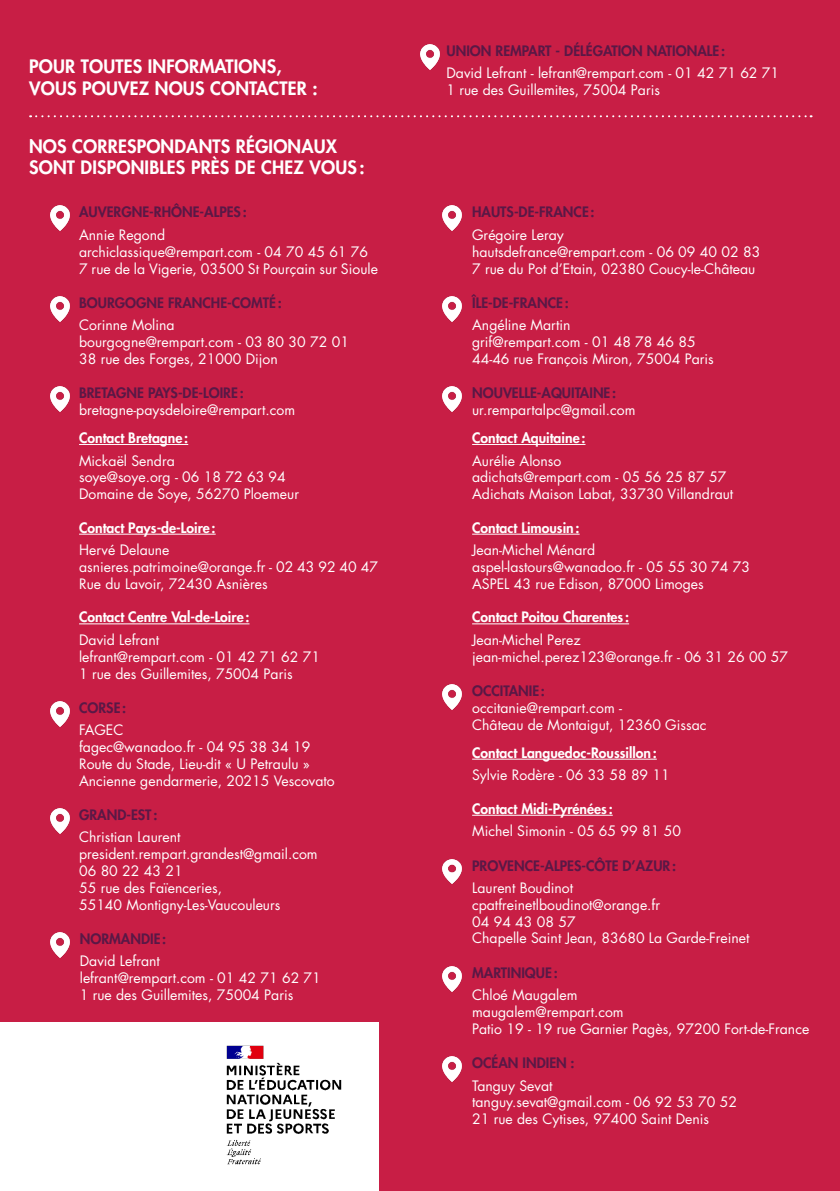
<style>
.page{position:relative;width:840px;height:1191px;background:#fff}
.page>*{position:absolute;margin:0;border:0;box-sizing:border-box;transform-origin:0 0}
.t1{font:800 18px "Futura Std";letter-spacing:.01em;color:#fff}
.t2{font:14px "Futura Std";color:#fff}
.t3{font:800 14px "Futura Std";color:#5a1846}
.t4{font:800 14px "Futura Std";color:#fff}
</style>
<div class="page">
<div style="left:0;top:0;width:839px;height:1191px;background:#c81e45"></div>
<hr style="left:472px;top:759px;width:184px;height:1px;background:#fff">
<hr style="left:472px;top:815px;width:140px;height:1px;background:#fff">
<hr style="left:472px;top:444px;width:113px;height:1px;background:#fff">
<hr style="left:472px;top:534px;width:107px;height:1px;background:#fff">
<hr style="left:472px;top:623px;width:156px;height:1px;background:#fff">
<hr style="left:79px;top:444px;width:109px;height:1px;background:#fff">
<hr style="left:79px;top:534px;width:136px;height:1px;background:#fff">
<hr style="left:79px;top:623px;width:170px;height:1px;background:#fff">
<svg style="left:30px;top:115px;width:781px;height:2px"></svg>
<div style="left:0;top:1022px;width:378px;height:169px;background:#fff"></div>
<img style="left:50px;top:206px;width:19px;height:25px">
<img style="left:50px;top:297px;width:19px;height:25px">
<img style="left:50px;top:386px;width:19px;height:25px">
<img style="left:50px;top:701px;width:19px;height:25px">
<img style="left:50px;top:809px;width:19px;height:25px">
<img style="left:442px;top:206px;width:19px;height:25px">
<img style="left:442px;top:1056px;width:19px;height:25px">
<img style="left:442px;top:859px;width:19px;height:25px">
<img style="left:442px;top:684px;width:19px;height:25px">
<img style="left:442px;top:386px;width:19px;height:25px">
<img style="left:442px;top:966px;width:19px;height:25px">
<img style="left:50px;top:932px;width:19px;height:25px">
<img style="left:442px;top:296px;width:19px;height:25px">
<img style="left:420px;top:44px;width:19px;height:25px">
<img style="left:226px;top:1045px;width:116px;height:120px">
<p class="t1" style="left:29px;top:55px;width:254px">POUR TOUTES INFORMATIONS,</p>
<p class="t1" style="left:29px;top:77px;width:290px">VOUS POUVEZ NOUS CONTACTER :</p>
<p class="t1" style="left:29px;top:135px;width:309px">NOS CORRESPONDANTS RÉGIONAUX</p>
<p class="t1" style="left:29px;top:156px;width:337px">SONT DISPONIBLES PRÈS DE CHEZ VOUS :</p>
<p class="t3" style="left:79px;top:203px;width:169px">AUVERGNE-RHÔNE-ALPES:</p>
<p class="t2" style="left:79px;top:226px;width:88px">Annie Regond</p>
<p class="t2" style="left:79px;top:243px;width:290px">archiclassique@rempart.com - 04 70 45 61 76</p>
<p class="t2" style="left:79px;top:259px;width:300px">7 rue de la Vigerie, 03500 St Pourçain sur Sioule</p>
<p class="t3" style="left:79px;top:294px;width:204px">BOURGOGNE FRANCHE-COMTÉ :</p>
<p class="t2" style="left:79px;top:316px;width:97px">Corinne Molina</p>
<p class="t2" style="left:79px;top:333px;width:271px">bourgogne@rempart.com - 03 80 30 72 01</p>
<p class="t2" style="left:79px;top:350px;width:200px">38 rue des Forges, 21000 Dijon</p>
<p class="t3" style="left:79px;top:384px;width:166px">BRETAGNE PAYS-DE-LOIRE :</p>
<p class="t2" style="left:79px;top:401px;width:217px">bretagne-paysdeloire@rempart.com</p>
<p class="t4" style="left:79px;top:429px;width:111px">Contact Bretagne:</p>
<p class="t2" style="left:79px;top:451px;width:97px">Mickaël Sendra</p>
<p class="t2" style="left:79px;top:468px;width:208px">soye@soye.org - 06 18 72 63 94</p>
<p class="t2" style="left:79px;top:485px;width:221px">Domaine de Soye, 56270 Ploemeur</p>
<p class="t4" style="left:79px;top:519px;width:138px">Contact Pays-de-Loire:</p>
<p class="t2" style="left:79px;top:541px;width:92px">Hervé Delaune</p>
<p class="t2" style="left:79px;top:558px;width:300px">asnieres.patrimoine@orange.fr - 02 43 92 40 47</p>
<p class="t2" style="left:79px;top:575px;width:190px">Rue du Lavoir, 72430 Asnières</p>
<p class="t4" style="left:79px;top:608px;width:172px">Contact Centre Val-de-Loire:</p>
<p class="t2" style="left:79px;top:631px;width:81px">David Lefrant</p>
<p class="t2" style="left:79px;top:647px;width:242px">lefrant@rempart.com - 01 42 71 62 71</p>
<p class="t2" style="left:79px;top:664px;width:215px">1 rue des Guillemites, 75004 Paris</p>
<p class="t3" style="left:79px;top:699px;width:49px">CORSE :</p>
<p class="t2" style="left:79px;top:721px;width:46px">FAGEC</p>
<p class="t2" style="left:79px;top:738px;width:233px">fagec@wanadoo.fr - 04 95 38 34 19</p>
<p class="t2" style="left:79px;top:755px;width:232px">Route du Stade, Lieu-dit « U Petraulu »</p>
<p class="t2" style="left:79px;top:771px;width:257px">Ancienne gendarmerie, 20215 Vescovato</p>
<p class="t3" style="left:79px;top:806px;width:80px">GRAND-EST :</p>
<p class="t2" style="left:79px;top:828px;width:103px">Christian Laurent</p>
<p class="t2" style="left:79px;top:845px;width:240px">president.rempart.grandest@gmail.com</p>
<p class="t2" style="left:79px;top:862px;width:105px">06 80 22 43 21</p>
<p class="t2" style="left:79px;top:878px;width:144px">55 rue des Faïenceries,</p>
<p class="t2" style="left:79px;top:895px;width:203px">55140 Montigny-Les-Vaucouleurs</p>
<p class="t3" style="left:80px;top:930px;width:88px">NORMANDIE :</p>
<p class="t2" style="left:80px;top:952px;width:81px">David Lefrant</p>
<p class="t2" style="left:80px;top:969px;width:242px">lefrant@rempart.com - 01 42 71 62 71</p>
<p class="t2" style="left:80px;top:986px;width:215px">1 rue des Guillemites, 75004 Paris</p>
<p class="t3" style="left:446px;top:42px;width:280px">UNION REMPART - DÉLÉGATION NATIONALE :</p>
<p class="t2" style="left:446px;top:64px;width:334px">David Lefrant - lefrant@rempart.com - 01 42 71 62 71</p>
<p class="t2" style="left:446px;top:81px;width:215px">1 rue des Guillemites, 75004 Paris</p>
<p class="t3" style="left:472px;top:203px;width:124px">HAUTS-DE-FRANCE :</p>
<p class="t2" style="left:472px;top:226px;width:93px">Grégoire Leray</p>
<p class="t2" style="left:472px;top:243px;width:289px">hautsdefrance@rempart.com - 06 09 40 02 83</p>
<p class="t2" style="left:472px;top:259px;width:285px">7 rue du Pot d’Etain, 02380 Coucy-le-Château</p>
<p class="t3" style="left:472px;top:294px;width:98px">ÎLE-DE-FRANCE :</p>
<p class="t2" style="left:472px;top:316px;width:100px">Angéline Martin</p>
<p class="t2" style="left:472px;top:333px;width:225px">grif@rempart.com - 01 48 78 46 85</p>
<p class="t2" style="left:472px;top:350px;width:243px">44-46 rue François Miron, 75004 Paris</p>
<p class="t3" style="left:472px;top:384px;width:145px">NOUVELLE-AQUITAINE :</p>
<p class="t2" style="left:472px;top:401px;width:165px">ur.rempartalpc@gmail.com</p>
<p class="t4" style="left:472px;top:429px;width:115px">Contact Aquitaine:</p>
<p class="t2" style="left:472px;top:451px;width:91px">Aurélie Alonso</p>
<p class="t2" style="left:472px;top:468px;width:255px">adichats@rempart.com - 05 56 25 87 57</p>
<p class="t2" style="left:472px;top:485px;width:262px">Adichats Maison Labat, 33730 Villandraut</p>
<p class="t4" style="left:472px;top:519px;width:109px">Contact Limousin:</p>
<p class="t2" style="left:472px;top:541px;width:125px">Jean-Michel Ménard</p>
<p class="t2" style="left:472px;top:558px;width:279px">aspel-lastours@wanadoo.fr - 05 55 30 74 73</p>
<p class="t2" style="left:472px;top:575px;width:233px">ASPEL 43 rue Edison, 87000 Limoges</p>
<p class="t4" style="left:472px;top:608px;width:158px">Contact Poitou Charentes :</p>
<p class="t2" style="left:472px;top:631px;width:110px">Jean-Michel Perez</p>
<p class="t2" style="left:472px;top:647px;width:317px">jean-michel.perez123@orange.fr - 06 31 26 00 57</p>
<p class="t3" style="left:472px;top:682px;width:74px">OCCITANIE :</p>
<p class="t2" style="left:472px;top:698px;width:151px">occitanie@rempart.com -</p>
<p class="t2" style="left:472px;top:715px;width:236px">Château de Montaigut, 12360 Gissac</p>
<p class="t4" style="left:472px;top:743px;width:186px">Contact Languedoc-Roussillon:</p>
<p class="t2" style="left:472px;top:766px;width:199px">Sylvie Rodère - 06 33 58 89 11</p>
<p class="t4" style="left:472px;top:800px;width:142px">Contact Midi-Pyrénées :</p>
<p class="t2" style="left:472px;top:822px;width:210px">Michel Simonin - 05 65 99 81 50</p>
<p class="t3" style="left:472px;top:856px;width:205px">PROVENCE-ALPES-CÔTE D’AZUR:</p>
<p class="t2" style="left:472px;top:879px;width:102px">Laurent Boudinot</p>
<p class="t2" style="left:472px;top:895px;width:189px">cpatfreinetlboudinot@orange.fr</p>
<p class="t2" style="left:472px;top:912px;width:105px">04 94 43 08 57</p>
<p class="t2" style="left:472px;top:929px;width:279px">Chapelle Saint Jean, 83680 La Garde-Freinet</p>
<p class="t3" style="left:472px;top:963px;width:87px">MARTINIQUE :</p>
<p class="t2" style="left:472px;top:986px;width:107px">Chloé Maugalem</p>
<p class="t2" style="left:472px;top:1003px;width:153px">maugalem@rempart.com</p>
<p class="t2" style="left:472px;top:1019px;width:338px">Patio 19 - 19 rue Garnier Pagès, 97200 Fort-de-France</p>
<p class="t3" style="left:472px;top:1054px;width:104px">OCÉAN INDIEN :</p>
<p class="t2" style="left:472px;top:1076px;width:82px">Tanguy Sevat</p>
<p class="t2" style="left:472px;top:1093px;width:266px">tanguy.sevat@gmail.com - 06 92 53 70 52</p>
<p class="t2" style="left:472px;top:1110px;width:238px">21 rue des Cytises, 97400 Saint Denis</p>
</div>
